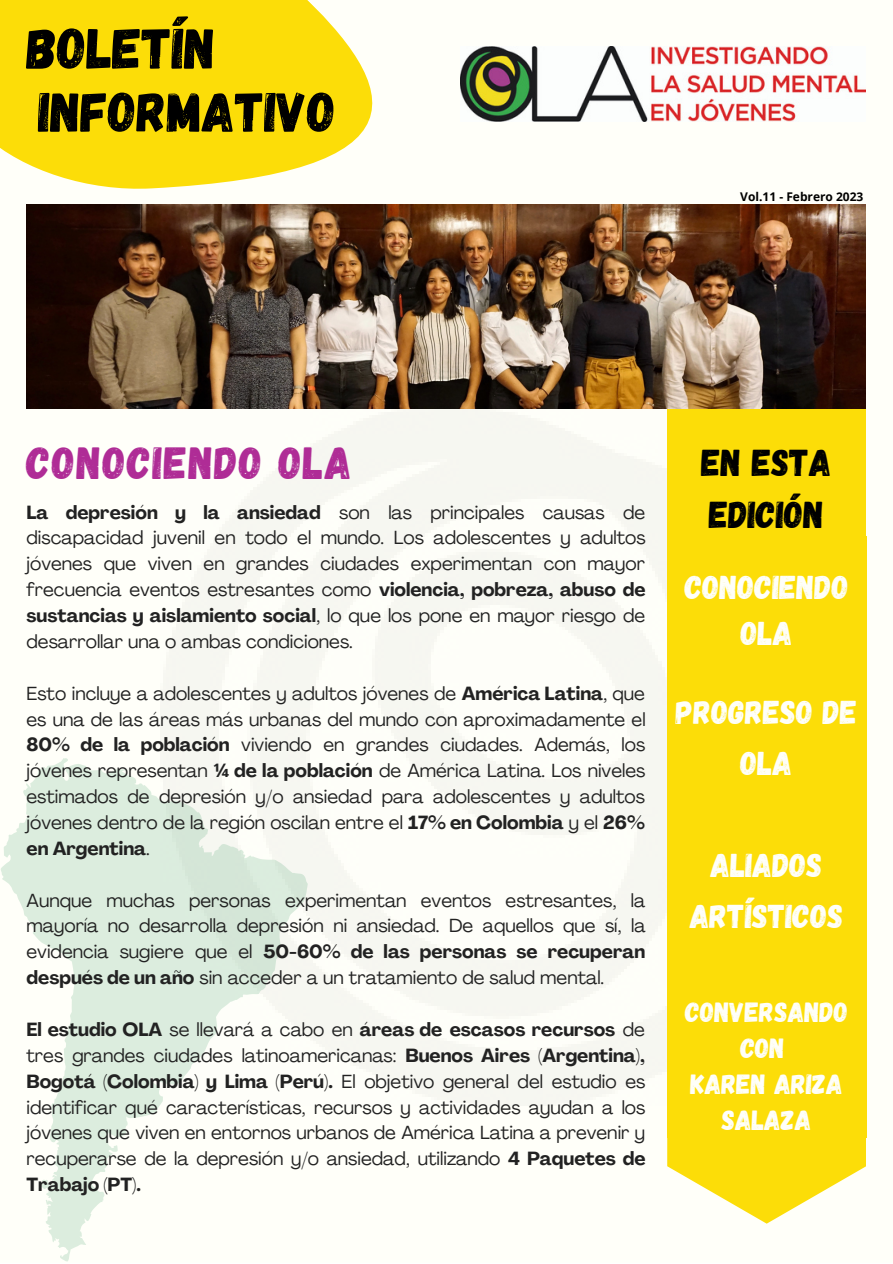
<style>
.page{position:relative;width:893px;height:1264px;background:#fff}
.page>*{position:absolute;margin:0;border:0;box-sizing:border-box;transform-origin:0 0}
.t1{font:57px "Gagalin";color:#000}
.t2{font:55.5px "Gagalin";color:#000}
.t3{font:45px "Gagalin";letter-spacing:.03em;color:#af2c96}
.t4{font:37.35px/51.8px "Gagalin";color:#000}
.t5{font:33px/51.8px "Gagalin";color:#fffff9;text-align:center}
.t6{font:27.75px/36px "Gagalin";color:#fffff9;text-align:center}
.t7{font:18.75px/25.8px "Agrandir";color:#222;text-align:justify}
.t8{font:700 12px "Open Sans";color:#000}
.s1{font-weight:700}
.s2{font-family:"Noto Sans";font-weight:700}
</style>
<div class="page">
<div style="left:0;top:0;width:892px;height:1262px;background:#fffff9"></div>
<img style="left:461px;top:47px;width:404px;height:75px">
<svg style="left:1px;top:758px;width:307px;height:504px"></svg>
<img style="left:27px;top:204px;width:838px;height:205px">
<div style="left:667px;top:536px;width:199px;height:601px;background:#fcdd08"></div>
<div style="left:667px;top:409px;width:198px;height:146px;background:#fcdd08"></div>
<svg style="left:667px;top:1137px;width:199px;height:86px;fill:#fcdd08"></svg>
<svg style="left:0;top:0;width:460px;height:402px"></svg>
<h1 class="t1" style="left:27px;top:11px;width:190px">BOLETÍN</h1>
<h2 class="t2" style="left:38px;top:76px;width:299px">INFORMATIVO</h2>
<p class="t8" style="left:740px;top:188px;width:125px">Vol.11 - Febrero 2023</p>
<h3 class="t3" style="left:27px;top:434px;width:327px">CONOCIENDO OLA</h3>
<h3 class="t4" style="left:701px;top:435px;width:132px">EN ESTA<br>EDICIÓN</h3>
<p class="t7" style="left:27px;top:501px;width:620px"><span class="s1">La depresión y la ansiedad</span> son las principales causas de discapacidad juvenil en todo el mundo. Los adolescentes y adultos jóvenes que viven en grandes ciudades experimentan con mayor frecuencia eventos estresantes como <span class="s1">violencia, pobreza, abuso de sustancias y aislamiento social</span>, lo que los pone en mayor riesgo de desarrollar una o ambas condiciones.</p>
<p class="t7" style="left:27px;top:682px;width:620px">Esto incluye a adolescentes y adultos jóvenes de <span class="s1">América Latina</span>, que es una de las áreas más urbanas del mundo con aproximadamente el <span class="s1">80% de la población</span> viviendo en grandes ciudades. Además, los jóvenes representan <span class="s2">¼</span> <span class="s1">de la población</span> de América Latina. Los niveles estimados de depresión y/o ansiedad para adolescentes y adultos jóvenes dentro de la región oscilan entre el <span class="s1">17% en Colombia</span> y el <span class="s1">26% en Argentina</span>.</p>
<p class="t7" style="left:27px;top:889px;width:620px">Aunque muchas personas experimentan eventos estresantes, la mayoría no desarrolla depresión ni ansiedad. De aquellos que sí, la evidencia sugiere que el <span class="s1">50-60% de las personas se recuperan después de un año</span> sin acceder a un tratamiento de salud mental.</p>
<p class="t7" style="left:27px;top:1018px;width:620px"><span class="s1">El estudio OLA</span> se llevará a cabo en <span class="s1">áreas de escasos recursos</span> de tres grandes ciudades latinoamericanas: <span class="s1">Buenos Aires (Argentina), Bogotá (Colombia) y Lima (Perú).</span> El objetivo general del estudio es identificar qué características, recursos y actividades ayudan a los jóvenes que viven en entornos urbanos de América Latina a prevenir y recuperarse de la depresión y/o ansiedad, utilizando <span class="s1">4 Paquetes de Trabajo (PT).</span></p>
<h3 class="t5" style="left:684px;top:562px;width:165px;line-height:46px">CONOCIENDO<br>OLA</h3>
<h3 class="t5" style="left:676px;top:684px;width:183px">PROGRESO DE<br>OLA</h3>
<h3 class="t5" style="left:689px;top:837px;width:155px">ALIADOS<br>ARTÍSTICOS</h3>
<h3 class="t6" style="left:685px;top:992px;width:164px">CONVERSANDO<br>CON<br>KAREN ARIZA<br>SALAZA</h3>
</div>
